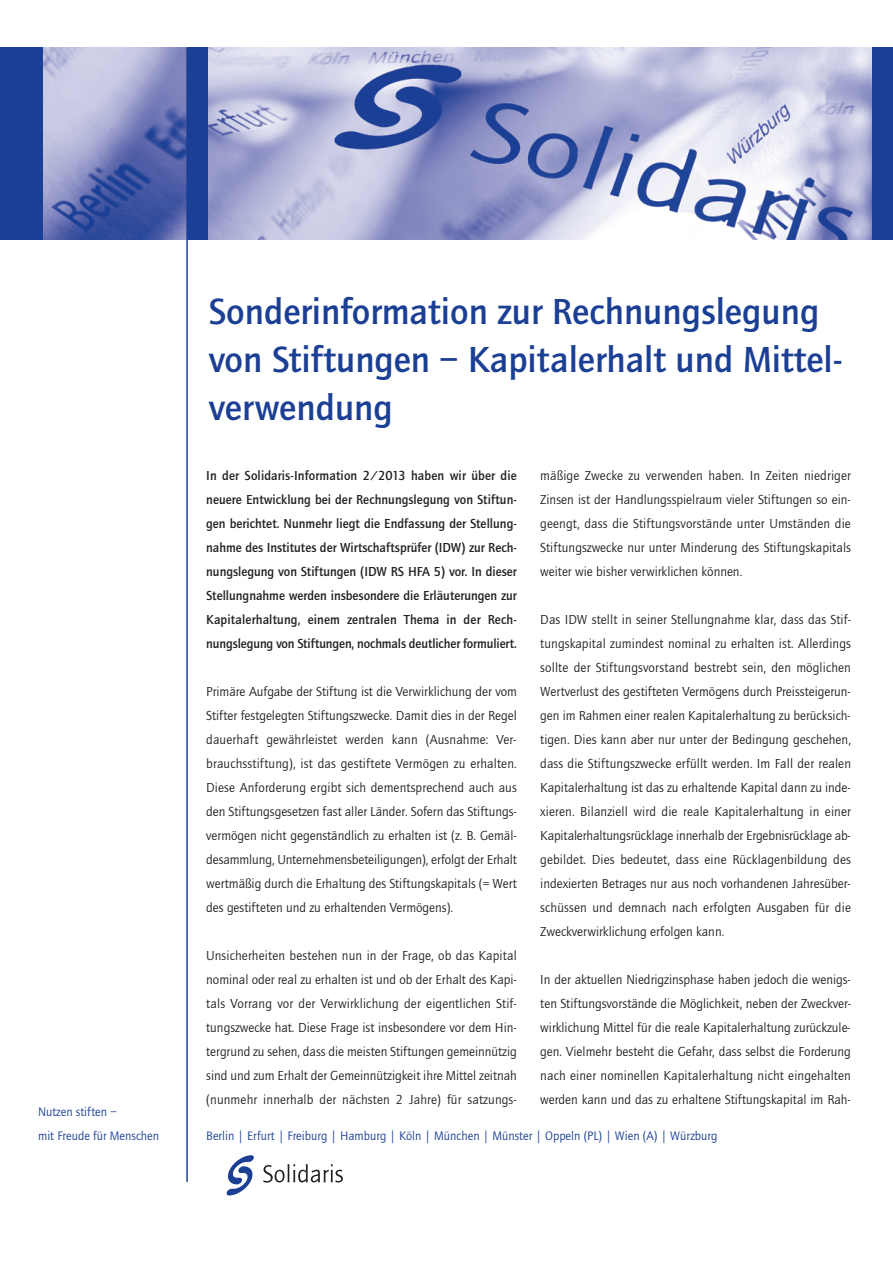
<style>
.page{position:relative;width:893px;height:1263px;background:#fff}
.page>*{position:absolute;margin:0;border:0;box-sizing:border-box;transform-origin:0 0}
.t1{font:500 37.5px/48px "Quay Sans";color:#1b3f94}
.t2{font:13.5px/24px "Quay Sans";color:#231f20;text-align:justify}
.t3{font:500 13.5px/24px "Quay Sans";letter-spacing:-.01em;color:#231f20;text-align:justify}
.t4{font:12.75px/24px "Quay Sans";color:#1b3f94}
</style>
<div class="page">
<img style="left:42px;top:48px;width:144px;height:192px">
<div style="left:0;top:48px;width:42px;height:192px;background:#1b3f94"></div>
<div style="left:187px;top:48px;width:21px;height:192px;background:#1b3f94"></div>
<img style="left:208px;top:48px;width:663px;height:192px">
<div style="left:871px;top:48px;width:21px;height:192px;background:#1b3f94"></div>
<svg style="left:263px;top:1164px;width:80px;height:18px"></svg>
<svg style="left:226px;top:1155px;width:28px;height:40px"></svg>
<hr style="left:186px;top:48px;width:2px;height:1133px;background:#1b3f94">
<p class="t4" style="left:38px;top:1101px;width:123px">Nutzen stiften –<br>mit Freude für Menschen</p>
<h1 class="t1" style="left:208px;top:290px;width:635px">Sonderinformation zur Rechnungslegung von Stiftungen – Kapitalerhalt und Mittel&shy;verwendung</h1>
<p class="t3" style="left:206px;top:464px;width:312px">In der Solidaris-Information 2/2013 haben wir über die neuere Entwicklung bei der Rechnungslegung von Stiftun&shy;gen berichtet. Nunmehr liegt die Endfassung der Stellung&shy;nahme des Institutes der Wirtschaftsprüfer (IDW) zur Rech&shy;nungslegung von Stiftungen (IDW RS HFA 5) vor. In dieser Stellungnahme werden insbesondere die Erläuterungen zur Kapitalerhaltung, einem zentralen Thema in der Rech&shy;nungslegung von Stiftungen, nochmals deutlicher formuliert.</p>
<p class="t2" style="left:206px;top:680px;width:312px">Primäre Aufgabe der Stiftung ist die Verwirklichung der vom Stifter festgelegten Stiftungszwecke. Damit dies in der Regel dauerhaft gewährleistet werden kann (Ausnahme: Ver&shy;brauchsstiftung), ist das gestiftete Vermögen zu erhalten.<br>Diese Anforderung ergibt sich dementsprechend auch aus den Stiftungsgesetzen fast aller Länder. Sofern das Stiftungs&shy;vermögen nicht gegenständlich zu erhalten ist (z. B. Gemäl&shy;desammlung, Unternehmensbeteiligungen), erfolgt der Erhalt wertmäßig durch die Erhaltung des Stiftungskapitals (= Wert des gestifteten und zu erhaltenden Vermögens).</p>
<p class="t2" style="left:206px;top:944px;width:312px">Unsicherheiten bestehen nun in der Frage, ob das Kapital nominal oder real zu erhalten ist und ob der Erhalt des Kapi&shy;tals Vorrang vor der Verwirklichung der eigentlichen Stif&shy;tungszwecke hat. Diese Frage ist insbesondere vor dem Hin&shy;tergrund zu sehen, dass die meisten Stiftungen gemeinnützig sind und zum Erhalt der Gemeinnützigkeit ihre Mittel zeitnah (nunmehr innerhalb der nächsten 2 Jahre) für satzungs -</p>
<p class="t2" style="left:540px;top:464px;width:312px">mäßige Zwecke zu verwenden haben. In Zeiten niedriger Zinsen ist der Handlungsspielraum vieler Stiftungen so ein&shy;geengt, dass die Stiftungsvorstände unter Umständen die Stiftungszwecke nur unter Minderung des Stiftungskapitals weiter wie bisher verwirklichen können.</p>
<p class="t2" style="left:540px;top:608px;width:312px">Das IDW stellt in seiner Stellungnahme klar, dass das Stif&shy;tungskapital zumindest nominal zu erhalten ist. Allerdings sollte der Stiftungsvorstand bestrebt sein, den möglichen Wertverlust des gestifteten Vermögens durch Preissteigerun&shy;gen im Rahmen einer realen Kapitalerhaltung zu berücksich&shy;tigen. Dies kann aber nur unter der Bedingung geschehen, dass die Stiftungszwecke erfüllt werden. Im Fall der realen Kapitalerhaltung ist das zu erhaltende Kapital dann zu inde&shy;xieren. Bilanziell wird die reale Kapitalerhaltung in einer Kapitalerhaltungsrücklage innerhalb der Ergebnisrücklage ab&shy;gebildet. Dies bedeutet, dass eine Rücklagenbildung des indexierten Betrages nur aus noch vorhandenen Jahresüber&shy;schüssen und demnach nach erfolgten Ausgaben für die Zweckverwirklichung erfolgen kann.</p>
<p class="t2" style="left:540px;top:968px;width:312px">In der aktuellen Niedrigzinsphase haben jedoch die wenigs&shy;ten Stiftungsvorstände die Möglichkeit, neben der Zweckver&shy;wirklichung Mittel für die reale Kapitalerhaltung zurückzule&shy;gen. Vielmehr besteht die Gefahr, dass selbst die Forderung nach einer nominellen Kapitalerhaltung nicht eingehalten werden kann und das zu erhaltene Stiftungskapital im Rah-</p>
<p class="t4" style="left:206px;top:1125px;width:512px">Berlin | Erfurt | Freiburg | Hamburg | Köln | München | Münster | Oppeln (PL) | Wien (A) | Würzburg</p>
</div>
